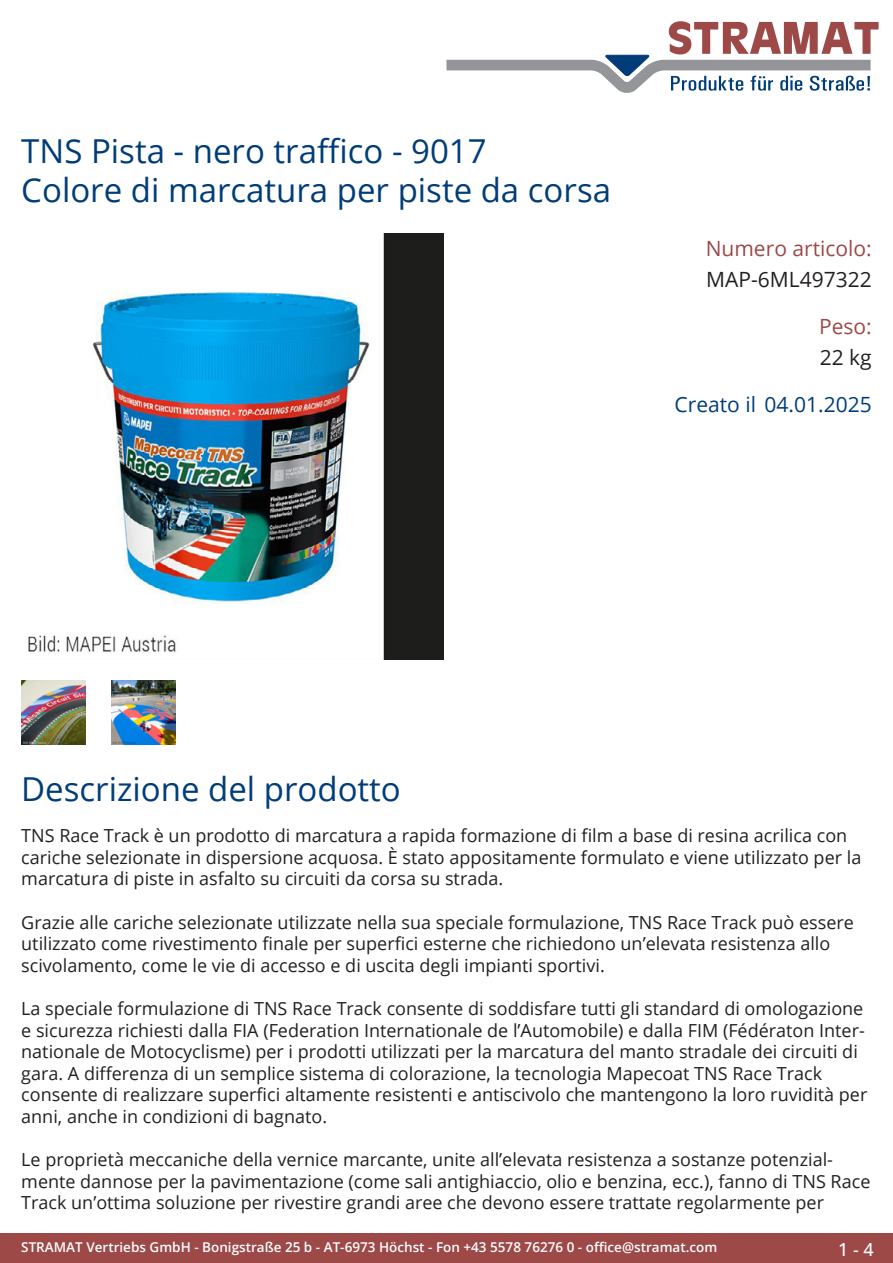
<style>
.page{position:relative;width:893px;height:1263px;background:#fff}
.page>*{position:absolute;margin:0;border:0;box-sizing:border-box;transform-origin:0 0}
.Produkttitel{font:33px/39.6px "Open Sans";color:#003d78}
.TechDaten_Überschrif{font:21px "Open Sans";color:#9c4948}
.Erstellungsdatum{font:21px "Open Sans";color:#003d78}
.TechDaten_Inhalt{font:21px "Open Sans";color:#231f20}
.Beschreibung_Text{font:18px/21.6px "Open Sans";color:#231f20}
.t1{font:500 18px "Open Sans";color:#fff}
.t2{font:600 13.5px "Open Sans";color:#fff}
</style>
<div class="page">
<div style="left:0;top:1233px;width:893px;height:30px;background:#9c4948"></div>
<svg style="left:446px;top:21px;width:433px;height:72px"></svg>
<img style="left:28px;top:234px;width:415px;height:425px">
<img style="left:21px;top:680px;width:64px;height:64px">
<img style="left:112px;top:680px;width:63px;height:64px">
<p class="Produkttitel" style="left:21px;top:130px;width:591px">TNS Pista - nero traffico - 9017<br>Colore di marcatura per piste da corsa</p>
<p class="TechDaten_Überschrif" style="left:706px;top:234px;width:167px">Numero articolo:</p>
<p class="TechDaten_Inhalt" style="left:706px;top:265px;width:167px">MAP-6ML497322</p>
<p class="TechDaten_Überschrif" style="left:819px;top:312px;width:54px">Peso:</p>
<p class="TechDaten_Inhalt" style="left:820px;top:343px;width:54px">22 kg</p>
<p class="Erstellungsdatum" style="left:674px;top:390px;width:199px">Creato il 04.01.2025</p>
<p class="Produkttitel" style="left:21px;top:768px;width:381px">Descrizione del prodotto</p>
<p class="Beschreibung_Text" style="left:21px;top:824px;width:842px">TNS Race Track è un prodotto di marcatura a rapida formazione di film a base di resina acrilica con cariche selezionate in dispersione acquosa. È stato appositamente formulato e viene utilizzato per la marcatura di piste in asfalto su circuiti da corsa su strada.</p>
<p class="Beschreibung_Text" style="left:21px;top:911px;width:834px">Grazie alle cariche selezionate utilizzate nella sua speciale formulazione, TNS Race Track può essere utilizzato come rivestimento finale per superfici esterne che richiedono un’elevata resistenza allo scivolamento, come le vie di accesso e di uscita degli impianti sportivi.</p>
<p class="Beschreibung_Text" style="left:21px;top:997px;width:848px">La speciale formulazione di TNS Race Track consente di soddisfare tutti gli standard di omologazione e sicurezza richiesti dalla FIA (Federation Internationale de l’Automobile) e dalla FIM (Fédératon Inter&shy;nationale de Motocyclisme) per i prodotti utilizzati per la marcatura del manto stradale dei circuiti di gara. A differenza di un semplice sistema di colorazione, la tecnologia Mapecoat TNS Race Track consente di realizzare superfici altamente resistenti e antiscivolo che mantengono la loro ruvidità per anni, anche in condizioni di bagnato.</p>
<p class="Beschreibung_Text" style="left:21px;top:1148px;width:851px">Le proprietà meccaniche della vernice marcante, unite all’elevata resistenza a sostanze potenzial&shy;mente dannose per la pavimentazione (come sali antighiaccio, olio e benzina, ecc.), fanno di TNS Race<br>Track un’ottima soluzione per rivestire grandi aree che devono essere trattate regolarmente per</p>
<p class="t2" style="left:21px;top:1238px;width:698px">STRAMAT Vertriebs GmbH - Bonigstraße 25 b - AT-6973 Höchst - Fon +43 5578 76276 0 - office@stramat.com</p>
<p class="t1" style="left:838px;top:1237px;width:37px">1 - 4</p>
</div>
